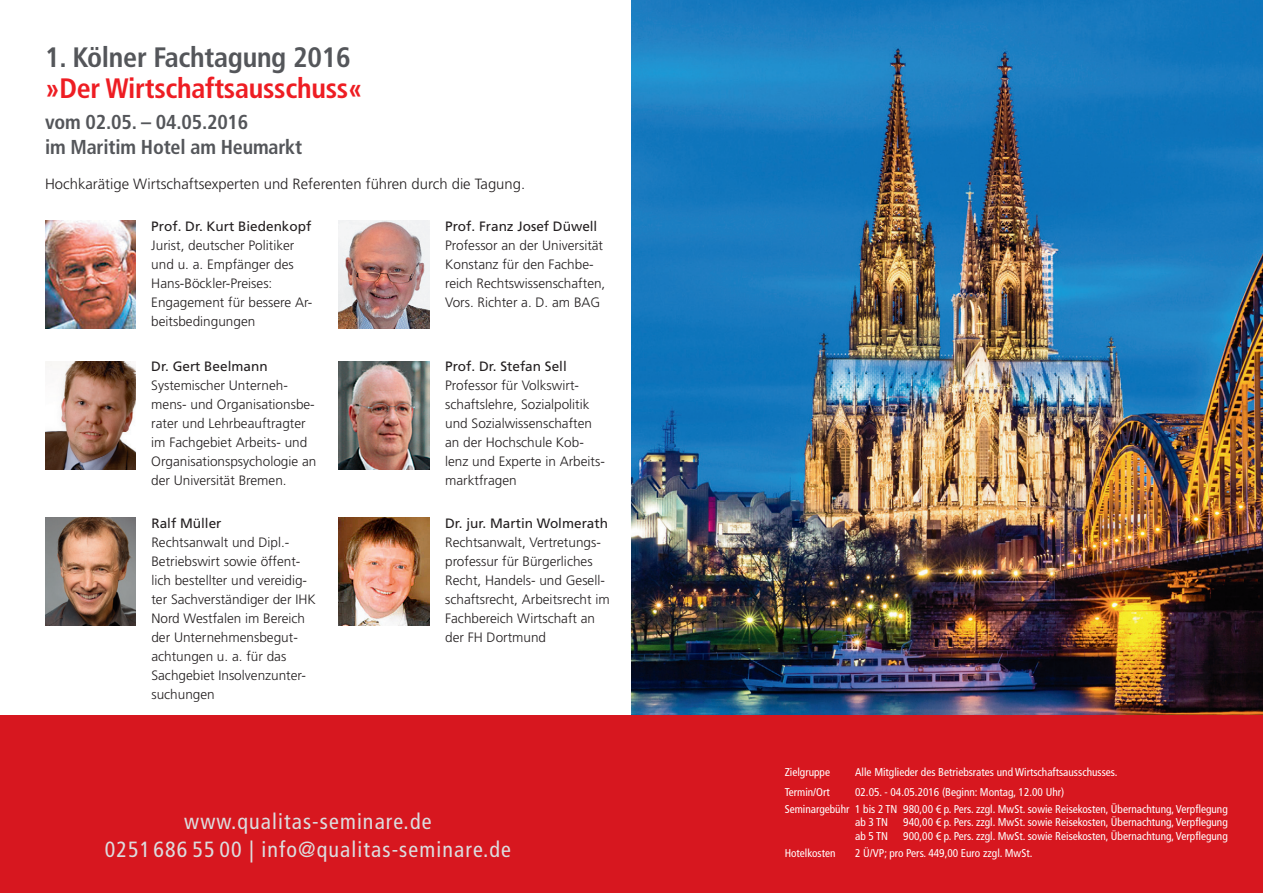
<style>
.page{position:relative;width:1263px;height:893px;background:#fff}
.page>*{position:absolute;margin:0;border:0;box-sizing:border-box;transform-origin:0 0}
.t1{font:700 condensed 28.05px "Frutiger LT Std";letter-spacing:-.01em;color:#ee1d23}
.t2{font:700 condensed 28.05px "Frutiger LT Std";letter-spacing:-.01em;color:#54565a}
.t3{font:condensed 22.05px/27.6px "Frutiger LT Std";letter-spacing:.05em;color:#dcdddf;text-align:center}
.t4{font:700 condensed 20.1px/24.9px "Frutiger LT Std";letter-spacing:-.01em;color:#54565a}
.t5{font:300 14.85px "Frutiger LT Std";color:#231f20}
.t6{font:300 13.5px/19px "Frutiger LT Std";color:#231f20}
.t7{font:13.5px "Frutiger LT Std";color:#231f20}
.t8{font:condensed 11.25px/16.5px "Frutiger LT Std";color:#fff}
</style>
<div class="page">
<img style="left:632px;top:0;width:631px;height:715px">
<img style="left:339px;top:221px;width:91px;height:108px">
<img style="left:45px;top:221px;width:91px;height:108px">
<img style="left:45px;top:361px;width:91px;height:108px">
<img style="left:339px;top:361px;width:91px;height:108px">
<img style="left:339px;top:517px;width:91px;height:109px">
<img style="left:45px;top:517px;width:91px;height:109px">
<div style="left:0;top:715px;width:1263px;height:177px;background:#d7171f"></div>
<h1 class="t2" style="left:45px;top:40px;width:307px">1. Kölner Fachtagung 2016</h1>
<h1 class="t1" style="left:45px;top:72px;width:319px">»Der Wirtschaftsausschuss«</h1>
<h3 class="t4" style="left:45px;top:110px;width:259px">vom 02.05. – 04.05.2016<br>im Maritim Hotel am Heumarkt</h3>
<p class="t5" style="left:45px;top:178px;width:482px">Hochkarätige Wirtschaftsexperten und Referenten führen durch die Tagung.</p>
<p class="t7" style="left:445px;top:218px;width:154px">Prof. Franz Josef Düwell</p>
<p class="t6" style="left:445px;top:237px;width:162px">Professor an der Universität<br>Konstanz für den Fachbe&shy;reich Rechtswissenschaften,<br>Vors. Richter a. D. am BAG</p>
<p class="t7" style="left:151px;top:218px;width:162px">Prof. Dr. Kurt Biedenkopf</p>
<p class="t6" style="left:151px;top:237px;width:163px">Jurist, deutscher Politiker und u. a. Empfänger des<br>Hans-Böckler-Preises:<br>Engagement für bessere Ar&shy;beitsbedingungen</p>
<p class="t7" style="left:151px;top:359px;width:118px">Dr. Gert Beelmann</p>
<p class="t6" style="left:151px;top:377px;width:167px">Systemischer Unterneh&shy;mens- und Organisationsbe&shy;rater und Lehrbeauftragter im Fachgebiet Arbeits- und<br>Organisationspsychologie an der Universität Bremen.</p>
<p class="t7" style="left:445px;top:359px;width:123px">Prof. Dr. Stefan Sell</p>
<p class="t6" style="left:445px;top:377px;width:161px">Professor für Volkswirt&shy;schaftslehre, Sozialpolitik und Sozialwissenschaften an der Hochschule Kob&shy;lenz und Experte in Arbeits&shy;marktfragen</p>
<p class="t7" style="left:445px;top:515px;width:164px">Dr. jur. Martin Wolmerath</p>
<p class="t6" style="left:445px;top:533px;width:166px">Rechtsanwalt, Vertretungs&shy;professur für Bürgerliches<br>Recht, Handels- und Gesell&shy;schaftsrecht, Arbeitsrecht im<br>Fachbereich Wirtschaft an der FH Dortmund</p>
<p class="t7" style="left:151px;top:515px;width:72px">Ralf Müller</p>
<p class="t6" style="left:151px;top:533px;width:166px">Rechtsanwalt und Dipl.-<br>Betriebswirt sowie öffent&shy;lich bestellter und vereidig&shy;ter Sachverständiger der IHK<br>Nord Westfalen im Bereich der Unternehmensbegut&shy;achtungen u. a. für das<br>Sachgebiet Insolvenzunter&shy;suchungen</p>
<h2 class="t3" style="left:105px;top:809px;width:408px">www.qualitas-seminare.de<br>0251 686 55 00 | info@qualitas-seminare.de</h2>
<p class="t8" style="left:785px;top:765px;width:47px">Zielgruppe</p>
<p class="t8" style="left:855px;top:765px;width:264px">Alle Mitglieder des Betriebsrates und Wirtschaftsausschusses.</p>
<p class="t8" style="left:785px;top:785px;width:47px">Termin/Ort</p>
<p class="t8" style="left:785px;top:785px;width:445px;text-indent:70px">02.05. - 04.05.2016 (Beginn: Montag, 12.00 Uhr)<br>Seminargebühr 1 bis 2 TN 980,00 € p. Pers. zzgl. MwSt. sowie Reisekosten, Übernachtung, Verpflegung</p>
<p class="t8" style="left:855px;top:815px;width:34px">ab 3 TN</p>
<p class="t8" style="left:903px;top:815px;width:326px">940,00 € p. Pers. zzgl. MwSt. sowie Reisekosten, Übernachtung, Verpflegung</p>
<p class="t8" style="left:855px;top:829px;width:34px">ab 5 TN</p>
<p class="t8" style="left:903px;top:829px;width:326px">900,00 € p. Pers. zzgl. MwSt. sowie Reisekosten, Übernachtung, Verpflegung</p>
<p class="t8" style="left:785px;top:845px;width:52px">Hotelkosten</p>
<p class="t8" style="left:855px;top:845px;width:179px">2 Ü/VP; pro Pers. 449,00 Euro zzgl. MwSt.</p>
</div>
